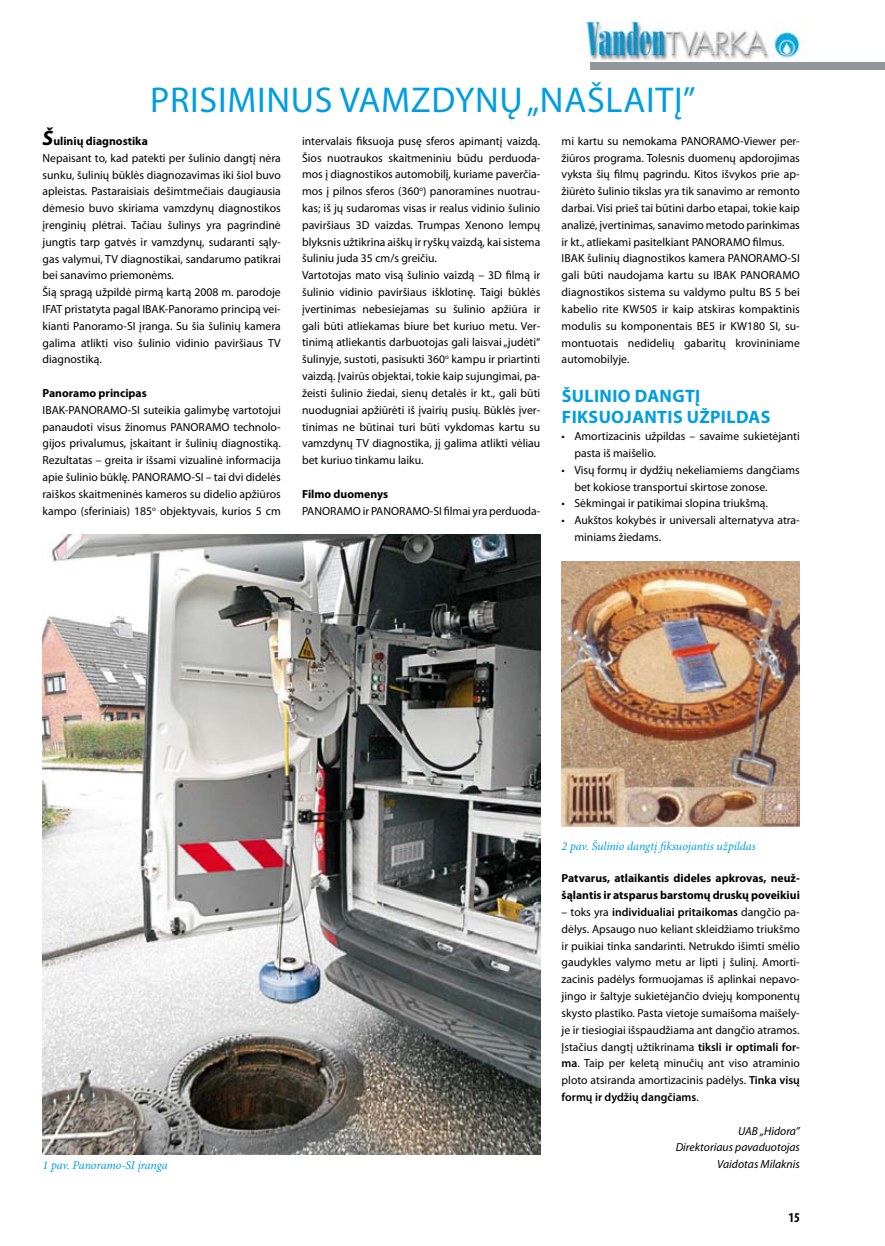
<style>
.page{position:relative;width:885px;height:1246px;background:#fff}
.page>*{position:absolute;margin:0;border:0;box-sizing:border-box;transform-origin:0 0}
.t1{font:36px "Myriad Pro";color:#009ee0}
.t2{font:700 18px "Myriad Pro";color:#009ee0}
.t3{font:700 condensed 13.5px "Myriad Pro";color:#000}
.t4{font:italic 12px "Minion Pro";letter-spacing:-.01em;color:#009ee0}
.t5{font:11.7px/16.8px "Myriad Pro";color:#000}
.t6{font:700 11.7px/16.8px "Myriad Pro";color:#000}
.t7{font:italic 11.7px/16.8px "Myriad Pro";color:#000;text-align:right}
.s1{font-weight:700;font-style:italic;font-size:21px}
.s2{font-weight:700}
.s3{font-weight:600}
</style>
<div class="page">
<img style="left:582px;top:21px;width:224px;height:40px">
<div style="left:590px;top:62px;width:294px;height:7px;background:#91979b"></div>
<img style="left:43px;top:535px;width:497px;height:619px">
<img style="left:561px;top:561px;width:238px;height:265px">
<h1 class="t1" style="left:150px;top:78px;width:39px">Prisiminus</h1>
<h1 class="t1" style="left:340px;top:78px;width:24px">vamzdynų</h1>
<h1 class="t1" style="left:526px;top:78px;width:32px">„našlaitį</h1>
<h1 class="t1" style="left:682px;top:78px;width:14px">”</h1>
<p class="t5" style="left:43px;top:132px;width:240px"><span class="s1">Š</span><span class="s2">ulinių diagnostika<br></span>Nepaisant to, kad patekti per šulinio dangtį nėra sunku, šulinių būklės diagnozavimas iki šiol buvo apleistas. Pastaraisiais dešimtmečiais daugiausia dėmesio buvo skiriama vamzdynų diagnostikos įrenginių plėtrai. Tačiau šulinys yra pagrindinė jungtis tarp gatvės ir vamzdynų, sudaranti sąly&shy;gas valymui, TV diagnostikai, sandarumo patikrai bei sanavimo priemonėms.<br>Šią spragą užpildė pirmą kartą 2008 m. parodoje IFAT pristatyta pagal IBAK-Panoramo principą vei&shy;kianti Panoramo-SI įranga. Su šia šulinių kamera galima atlikti viso šulinio vidinio paviršiaus TV diagnostiką.</p>
<p class="t6" style="left:43px;top:384px;width:106px">Panoramo principas</p>
<p class="t5" style="left:43px;top:401px;width:240px;text-align:justify">IBAK-PANORAMO-SI suteikia galimybę vartotojui panaudoti visus žinomus PANORAMO technolo&shy;gijos privalumus, įskaitant ir šulinių diagnostiką.<br>Rezultatas – greita ir išsami vizualinė informacija apie šulinio būklę. PANORAMO-SI – tai dvi didelės raiškos skaitmeninės kameros su didelio apžiūros kampo (sferiniais) 185<sup>o</sup> objektyvais, kurios 5 cm</p>
<p class="t5" style="left:302px;top:132px;width:240px">intervalais fiksuoja pusę sferos apimantį vaizdą.<br>Šios nuotraukos skaitmeniniu būdu perduoda&shy;mos į diagnostikos automobilį, kuriame paverčia&shy;mos į pilnos sferos (360<sup>o</sup>) panoramines nuotrau&shy;kas; iš jų sudaromas visas ir realus vidinio šulinio paviršiaus 3D vaizdas. Trumpas Xenono lempų blyksnis užtikrina aiškų ir ryškų vaizdą, kai sistema šuliniu juda 35 cm/s greičiu.<br>Vartotojas mato visą šulinio vaizdą – 3D filmą ir šulinio vidinio paviršiaus išklotinę. Taigi būklės įvertinimas nebesiejamas su šulinio apžiūra ir gali būti atliekamas biure bet kuriuo metu. Ver&shy;tinimą atliekantis darbuotojas gali laisvai „judėti“ šulinyje, sustoti, pasisukti 360<sup>o</sup> kampu ir priartinti vaizdą. Įvairūs objektai, tokie kaip sujungimai, pa&shy;žeisti šulinio žiedai, sienų detalės ir kt., gali būti nuodugniai apžiūrėti iš įvairių pusių. Būklės įver&shy;tinimas ne būtinai turi būti vykdomas kartu su vamzdynų TV diagnostika, jį galima atlikti vėliau bet kuriuo tinkamu laiku.</p>
<p class="t6" style="left:302px;top:485px;width:87px">Filmo duomenys</p>
<p class="t5" style="left:302px;top:502px;width:240px">PANORAMO ir PANORAMO-SI filmai yra perduoda-</p>
<p class="t5" style="left:561px;top:132px;width:240px">mi kartu su nemokama PANORAMO-Viewer per&shy;žiūros programa. Tolesnis duomenų apdorojimas vyksta šių filmų pagrindu. Kitos išvykos prie ap&shy;žiūrėto šulinio tikslas yra tik sanavimo ar remonto darbai. Visi prieš tai būtini darbo etapai, tokie kaip analizė, įvertinimas, sanavimo metodo parinkimas ir kt., atliekami pasitelkiant PANORAMO filmus.<br>IBAK šulinių diagnostikos kamera PANORAMO-SI gali būti naudojama kartu su IBAK PANORAMO diagnostikos sistema su valdymo pultu BS 5 bei kabelio rite KW505 ir kaip atskiras kompaktinis modulis su komponentais BE5 ir KW180 SI, su&shy;montuotais nedidelių gabaritų krovininiame automobilyje.</p>
<h2 class="t2" style="left:561px;top:384px;width:21px">Šulinio</h2>
<h2 class="t2" style="left:634px;top:384px;width:12px">dangtį</h2>
<h2 class="t2" style="left:561px;top:405px;width:12px">fiksuo</h2>
<h2 class="t2" style="left:624px;top:405px;width:19px">jantis</h2>
<h2 class="t2" style="left:686px;top:405px;width:35px">užpildas</h2>
<p class="t5" style="left:574px;top:428px;width:227px;text-indent:-13px">• Amortizacinis užpildas – savaime sukietėjanti pasta iš maišelio.</p>
<p class="t5" style="left:574px;top:461px;width:227px;text-indent:-13px">• Visų formų ir dydžių nekeliamiems dangčiams bet kokiose transportui skirtose zonose.</p>
<p class="t5" style="left:561px;top:495px;width:208px">• Sėkmingai ir patikimai slopina triukšmą.</p>
<p class="t5" style="left:574px;top:512px;width:227px;text-indent:-13px">• Aukštos kokybės ir universali alternatyva atra&shy;miniams žiedams.</p>
<p class="t4" style="left:43px;top:1157px;width:127px">1 pav. Panoramo-SI įranga</p>
<p class="t4" style="left:561px;top:838px;width:196px">2 pav. Šulinio dangtį fiksuojantis užpildas</p>
<p class="t6" style="left:561px;top:870px;width:240px">Patvarus, atlaikantis dideles apkrovas, neuž&shy;šąlantis ir atsparus barstomų druskų poveikiui</p>
<p class="t5" style="left:561px;top:903px;width:240px;text-align:justify">– toks yra <span class="s3">individualiai pritaikomas</span> dangčio pa&shy;dėlys. Apsaugo nuo keliant skleidžiamo triukšmo ir puikiai tinka sandarinti. Netrukdo išimti smėlio gaudykles valymo metu ar lipti į šulinį. Amorti&shy;zacinis padėlys formuojamas iš aplinkai nepavo&shy;jingo ir šaltyje sukietėjančio dviejų komponentų skysto plastiko. Pasta vietoje sumaišoma maišely&shy;je ir tiesiogiai išspaudžiama ant dangčio atramos.<br>Įstačius dangtį užtikrinama <span class="s3">tiksli ir optimali for&shy;ma</span>. Taip per keletą minučių ant viso atraminio ploto atsiranda amortizacinis padėlys. <span class="s3">Tinka visų formų ir dydžių dangčiams</span>.</p>
<p class="t7" style="left:675px;top:1122px;width:126px">UAB „Hidora”<br>Direktoriaus pavaduotojas<br>Vaidotas Milaknis</p>
<p class="t3" style="left:788px;top:1209px;width:13px">15</p>
</div>
